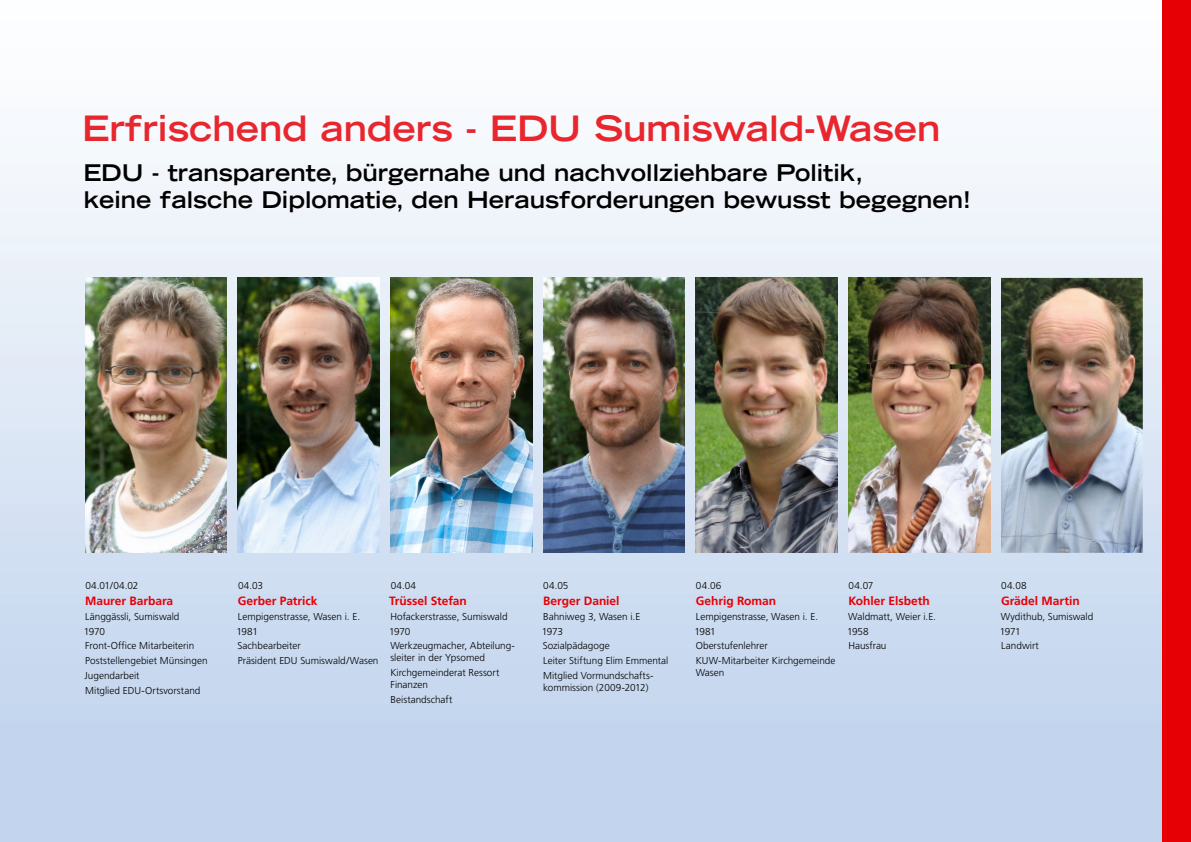
<style>
.page{position:relative;width:1191px;height:842px;background:#fff}
.page>*{position:absolute;margin:0;border:0;box-sizing:border-box;transform-origin:0 0}
.t1{font:700 expanded 35px "Trade Gothic LT";color:#e7272d}
.t2{font:700 expanded 23px/27.6px "Trade Gothic LT";color:#000}
.t3{font:700 12px "Frutiger";color:#e60005}
.t4{font:300 10px/14.8px "Frutiger";color:#000}
</style>
<div class="page">
<img style="left:0;top:140px;width:1162px;height:702px">
<div style="left:1162px;top:0;width:29px;height:842px;background:#e60005"></div>
<img style="left:85px;top:278px;width:142px;height:275px">
<img style="left:543px;top:278px;width:142px;height:275px">
<img style="left:695px;top:278px;width:142px;height:275px">
<img style="left:390px;top:278px;width:142px;height:275px">
<img style="left:238px;top:278px;width:141px;height:275px">
<img style="left:848px;top:278px;width:142px;height:275px">
<img style="left:1001px;top:278px;width:141px;height:275px">
<h1 class="t1" style="left:82px;top:105px;width:860px">Erfrischend anders - EDU Sumiswald-Wasen</h1>
<h2 class="t2" style="left:83px;top:158px;width:889px">EDU - transparente, bürgernahe und nachvollziehbare Politik,<br>keine falsche Diplomatie, den Herausforderungen bewusst begegnen!</h2>
<p class="t4" style="left:85px;top:578px;width:55px">04.01/04.02</p>
<p class="t3" style="left:85px;top:594px;width:90px">Maurer Barbara</p>
<p class="t4" style="left:84px;top:609px;width:125px">Länggässli, Sumiswald<br>1970<br>Front-Office Mitarbeiterin<br>Poststellengebiet Münsingen<br>Jugendarbeit<br>Mitglied EDU-Ortsvorstand</p>
<p class="t4" style="left:238px;top:578px;width:26px">04.03</p>
<p class="t3" style="left:238px;top:594px;width:81px">Gerber Patrick</p>
<p class="t4" style="left:236px;top:609px;width:144px">Lempigenstrasse, Wasen i. E.<br>1981<br>Sachbearbeiter<br>Präsident EDU Sumiswald/Wasen</p>
<p class="t4" style="left:391px;top:578px;width:27px">04.04</p>
<p class="t3" style="left:389px;top:594px;width:79px">Trüssel Stefan</p>
<p class="t4" style="left:389px;top:609px;width:126px">Hofackerstrasse, Sumiswald<br>1970<br>Werkzeugmacher, Abteilung-</p>
<p class="t4" style="left:390px;top:650px;width:111px">sleiter in der Ypsomed<br>Kirchgemeinderat Ressort</p>
<p class="t4" style="left:390px;top:677px;width:63px">Finanzen<br>Beistandschaft</p>
<p class="t4" style="left:543px;top:578px;width:27px">04.05</p>
<p class="t3" style="left:543px;top:594px;width:78px">Berger Daniel</p>
<p class="t4" style="left:542px;top:609px;width:128px">Bahniweg 3, Wasen i.E<br>1973<br>Sozialpädagoge<br>Leiter Stiftung Elim Emmental<br>Mitglied Vormundschafts-</p>
<p class="t4" style="left:543px;top:680px;width:107px">kommission (2009-2012)</p>
<p class="t4" style="left:696px;top:578px;width:27px">04.06</p>
<p class="t3" style="left:696px;top:594px;width:82px">Gehrig Roman</p>
<p class="t4" style="left:694px;top:609px;width:143px">Lempigenstrasse, Wasen i. E.<br>1981<br>Oberstufenlehrer<br>KUW-Mitarbeiter Kirchgemeinde</p>
<p class="t4" style="left:695px;top:665px;width:30px">Wasen</p>
<p class="t4" style="left:848px;top:578px;width:26px">04.07</p>
<p class="t3" style="left:848px;top:594px;width:83px">Kohler Elsbeth</p>
<p class="t4" style="left:847px;top:609px;width:91px">Waldmatt, Weier i.E.<br>1958<br>Hausfrau</p>
<p class="t4" style="left:1001px;top:578px;width:27px">04.08</p>
<p class="t3" style="left:1001px;top:594px;width:80px">Grädel Martin</p>
<p class="t4" style="left:999px;top:609px;width:95px">Wydithub, Sumiswald<br>1971<br>Landwirt</p>
</div>
